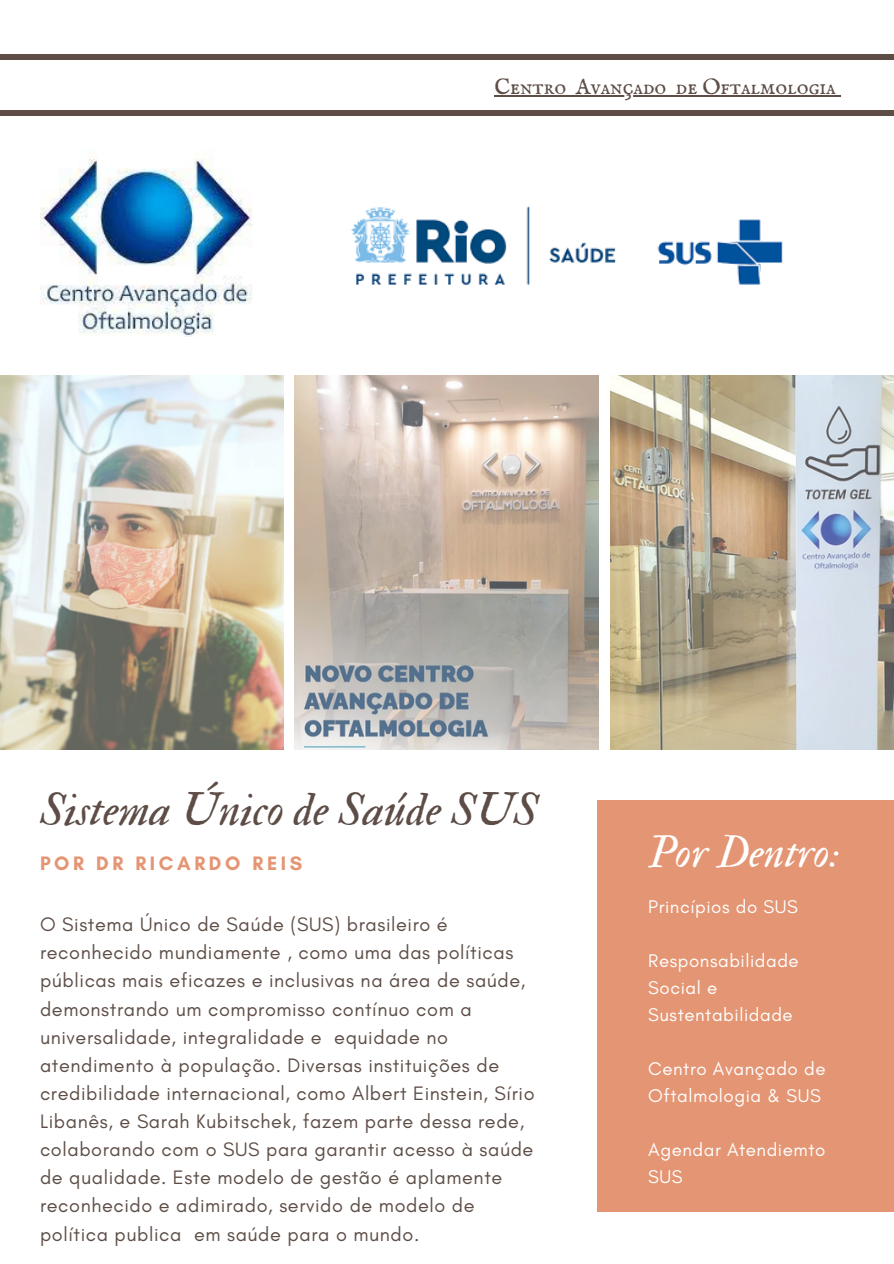
<style>
.page{position:relative;width:894px;height:1264px;background:#fff}
.page>*{position:absolute;margin:0;border:0;box-sizing:border-box;transform-origin:0 0}
.t1{font:46.35px "IM FELL Double Pica Italic";color:#5d4d46}
.t2{font:44.1px "IM FELL Double Pica Italic";color:#fff}
.t3{font:22.05px "IM FELL English SC";color:#5d4d46}
.t4{font:19.8px/28.2px "Glacial Indifference";letter-spacing:.03em;color:#5d4d46}
.t5{font:700 19.8px "Glacial Indifference";letter-spacing:.18em;color:#e49573}
.t6{font:18.75px/27px "Glacial Indifference";letter-spacing:.03em;color:#fff}
</style>
<div class="page">
<div style="left:0;top:54px;width:893px;height:6px;background:#5d4d46"></div>
<div style="left:0;top:110px;width:893px;height:6px;background:#5d4d46"></div>
<img style="left:0;top:376px;width:283px;height:373px">
<img style="left:295px;top:376px;width:303px;height:373px">
<img style="left:610px;top:376px;width:283px;height:373px">
<div style="left:596px;top:799px;width:297px;height:412px;background:#e49573"></div>
<img style="left:40px;top:158px;width:212px;height:178px">
<img style="left:351px;top:206px;width:432px;height:80px">
<hr style="left:494px;top:95px;width:72px;height:2px;background:#5d4d46">
<svg style="left:566px;top:95px;width:9px;height:2px"></svg>
<hr style="left:575px;top:95px;width:91px;height:2px;background:#5d4d46">
<svg style="left:666px;top:95px;width:9px;height:2px"></svg>
<hr style="left:675px;top:95px;width:160px;height:2px;background:#5d4d46">
<p class="t3" style="left:494px;top:74px;width:343px">Centro Avançado de Oftalmologia</p>
<h1 class="t1" style="left:40px;top:781px;width:499px">Sistema Único de Saúde SUS</h1>
<h2 class="t5" style="left:40px;top:851px;width:264px">POR DR RICARDO REIS</h2>
<h3 class="t4" style="left:40px;top:910px;width:496px">O Sistema Único de Saúde (SUS) brasileiro é reconhecido mundiamente , como uma das políticas públicas mais eficazes e inclusivas na área de saúde, demonstrando um compromisso contínuo com a universalidade, integralidade e equidade no atendimento à população. Diversas instituições de credibilidade internacional, como Albert Einstein, Sírio Libanês, e Sarah Kubitschek, fazem parte dessa rede, colaborando com o SUS para garantir acesso à saúde de qualidade. Este modelo de gestão é aplamente reconhecido e adimirado, servido de modelo de política publica em saúde para o mundo.</h3>
<p class="t2" style="left:648px;top:825px;width:193px">Por Dentro:</p>
<p class="t6" style="left:648px;top:892px;width:151px">Princípios do SUS</p>
<p class="t6" style="left:648px;top:946px;width:152px">Responsabilidade<br>Social e<br>Sustentabilidade</p>
<p class="t6" style="left:648px;top:1054px;width:179px">Centro Avançado de<br>Oftalmologia &amp; SUS</p>
<p class="t6" style="left:648px;top:1135px;width:179px">Agendar Atendiemto<br>SUS</p>
</div>
